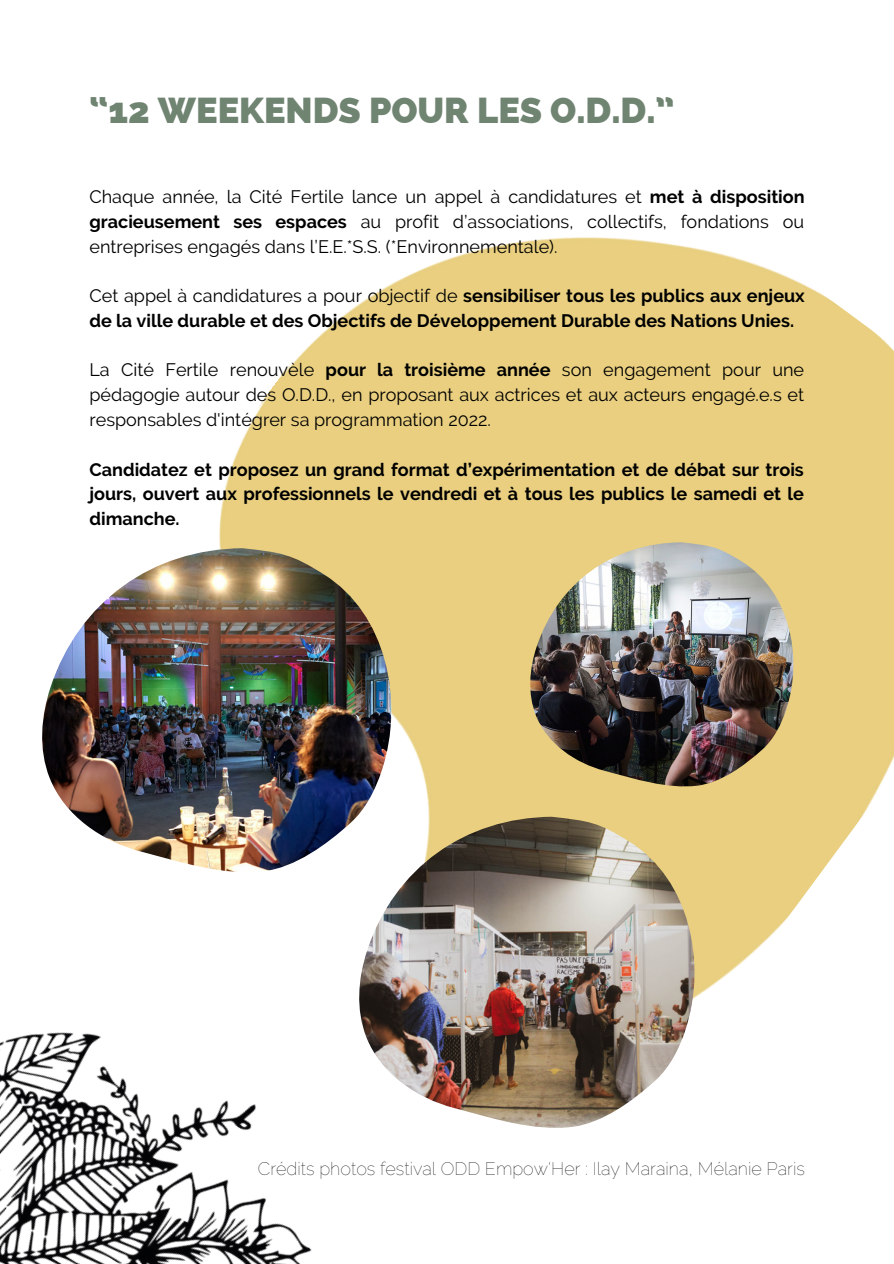
<style>
.page{position:relative;width:894px;height:1264px;background:#fff}
.page>*{position:absolute;margin:0;border:0;box-sizing:border-box;transform-origin:0 0}
.t1{font:800 36px "Raleway";color:#708472}
.t2{font:18px/24.8px "Raleway";color:#000;text-align:justify}
.t3{font:700 18px/24.8px "Raleway";color:#000}
.t4{font:100 18px "Raleway";color:#000}
.s1{font-weight:700}
.s2{font-weight:400}
</style>
<div class="page">
<img style="left:219px;top:237px;width:674px;height:891px">
<img style="left:42px;top:548px;width:354px;height:268px">
<img style="left:527px;top:542px;width:270px;height:244px">
<img style="left:386px;top:816px;width:313px;height:311px">
<img style="left:0;top:793px;width:386px;height:470px">
<p class="t1" style="left:89px;top:89px;width:586px">“12 WEEKENDS POUR LES O.D.D.”</p>
<p class="t2" style="left:89px;top:184px;width:716px">Chaque année, la Cité Fertile lance un appel à candidatures et <span class="s1">met à disposition gracieusement ses espaces</span> au profit d’associations, collectifs, fondations ou entreprises engagés dans l’E.E.*S.S. (*Environnementale).</p>
<p class="t3" style="left:89px;top:283px;width:716px"><span class="s2">Cet appel à candidatures a pour objectif de</span> sensibiliser tous les publics aux enjeux de la ville durable et des Objectifs de Développement Durable des Nations Unies.</p>
<p class="t2" style="left:89px;top:358px;width:716px">La Cité Fertile renouvèle <span class="s1">pour la troisième année</span> son engagement pour une pédagogie autour des O.D.D., en proposant aux actrices et aux acteurs engagé.e.s et responsables d'intégrer sa programmation 2022.</p>
<p class="t3" style="left:89px;top:457px;width:715px;text-align:justify">Candidatez et proposez un grand format d’expérimentation et de débat sur trois jours, ouvert aux professionnels le vendredi et à tous les publics le samedi et le dimanche.</p>
<p class="t4" style="left:258px;top:1157px;width:548px">Crédits photos festival ODD Empow'Her : Ilay Maraina, Mélanie Paris</p>
</div>
